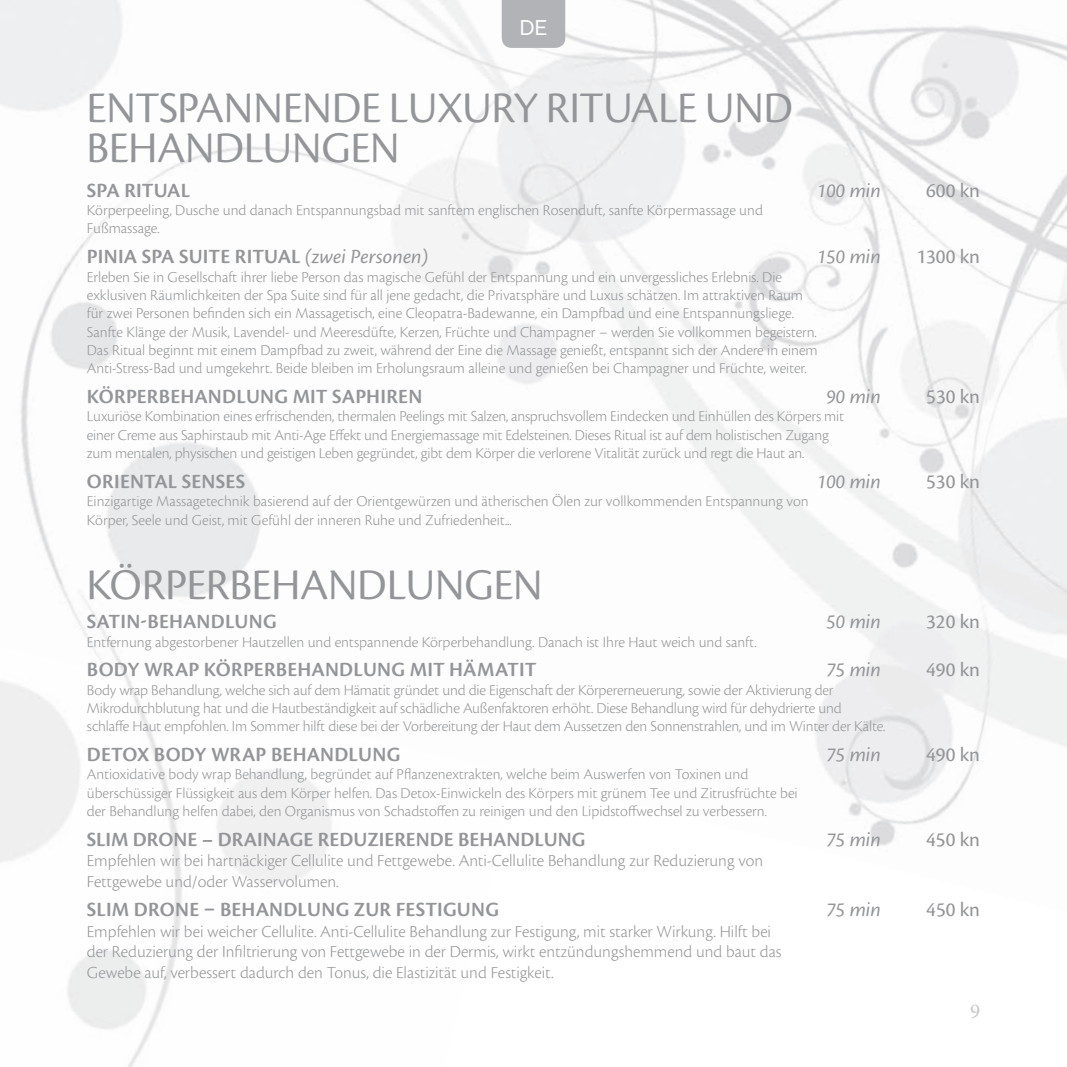
<style>
.page{position:relative;width:1067px;height:1067px;background:#fff}
.page>*{position:absolute;margin:0;border:0;box-sizing:border-box;transform-origin:0 0}
.t1{font:45.5px/39.7px "Cronos Pro Disp";color:#939598}
.t2{font:600 21px "Cronos Pro";letter-spacing:.01em;color:#939598}
.t3{font:italic 21px "Cronos Pro";letter-spacing:-.005em;color:#939598}
.t4{font:21px "Cronos Pro";color:#939598}
.t5{font:500 21px "Raleway";color:#fff}
.t6{font:21px "Minion Pro";color:#c7c8ca}
.t7{font:300 17.5px/20.5px "Cronos Pro";color:#939598}
.t8{font:300 15.75px/18.4px "Cronos Pro";letter-spacing:-.005em;color:#939598}
.s1{font-weight:400;font-style:italic}
</style>
<div class="page">
<img style="left:0;top:0;width:1067px;height:852px">
<img style="left:0;top:299px;width:506px;height:768px">
<div style="left:502px;top:0;width:63px;height:48px;background:#b2b3b7"></div>
<h2 class="t5" style="left:519px;top:15px;width:29px">DE</h2>
<h1 class="t1" style="left:87px;top:88px;width:707px">ENTSPANNENDE LUXURY RITUALE UND<br>BEHANDLUNGEN</h1>
<h2 class="t2" style="left:87px;top:178px;width:105px">SPA RITUAL</h2>
<h2 class="t3" style="left:817px;top:178px;width:65px">100 min</h2>
<h2 class="t4" style="left:926px;top:178px;width:55px">600 kn</h2>
<p class="t8" style="left:87px;top:201px;width:677px">Körperpeeling, Dusche und danach Entspannungsbad mit sanftem englischen Rosenduft, sanfte Körpermassage und<br>Fußmassage.</p>
<h2 class="t2" style="left:87px;top:244px;width:343px">PINIA SPA SUITE RITUAL <span class="s1">(zwei Personen)</span></h2>
<h2 class="t3" style="left:817px;top:245px;width:65px">150 min</h2>
<h2 class="t4" style="left:916px;top:244px;width:65px">1300 kn</h2>
<p class="t8" style="left:87px;top:267px;width:732px">Erleben Sie in Gesellschaft ihrer liebe Person das magische Gefühl der Entspannung und ein unvergessliches Erlebnis. Die exklusiven Räumlichkeiten der Spa Suite sind für all jene gedacht, die Privatsphäre und Luxus schätzen. Im attraktiven Raum für zwei Personen befinden sich ein Massagetisch, eine Cleopatra-Badewanne, ein Dampfbad und eine Entspannungsliege.<br>Sanfte Klänge der Musik, Lavendel- und Meeresdüfte, Kerzen, Früchte und Champagner – werden Sie vollkommen begeistern.<br>Das Ritual beginnt mit einem Dampfbad zu zweit, während der Eine die Massage genießt, entspannt sich der Andere in einem Anti-Stress-Bad und umgekehrt. Beide bleiben im Erholungsraum alleine und genießen bei Champagner und Früchte, weiter.</p>
<h2 class="t2" style="left:87px;top:384px;width:337px">KÖRPERBEHANDLUNG MIT SAPHIREN</h2>
<h2 class="t3" style="left:826px;top:384px;width:56px">90 min</h2>
<h2 class="t4" style="left:926px;top:384px;width:55px">530 kn</h2>
<p class="t8" style="left:87px;top:407px;width:758px">Luxuriöse Kombination eines erfrischenden, thermalen Peelings mit Salzen, anspruchsvollem Eindecken und Einhüllen des Körpers mit einer Creme aus Saphirstaub mit Anti-Age Effekt und Energiemassage mit Edelsteinen. Dieses Ritual ist auf dem holistischen Zugang zum mentalen, physischen und geistigen Leben gegründet, gibt dem Körper die verlorene Vitalität zurück und regt die Haut an.</p>
<h2 class="t2" style="left:87px;top:469px;width:160px">ORIENTAL SENSES</h2>
<h2 class="t3" style="left:817px;top:469px;width:65px">100 min</h2>
<h2 class="t4" style="left:926px;top:469px;width:55px">530 kn</h2>
<p class="t8" style="left:87px;top:492px;width:723px">Einzigartige Massagetechnik basierend auf der Orientgewürzen und ätherischen Ölen zur vollkommenden Entspannung von<br>Körper, Seele und Geist, mit Gefühl der inneren Ruhe und Zufriedenheit...</p>
<h1 class="t1" style="left:87px;top:564px;width:457px">KÖRPERBEHANDLUNGEN</h1>
<h2 class="t2" style="left:87px;top:609px;width:191px">SATIN-BEHANDLUNG</h2>
<h2 class="t3" style="left:826px;top:609px;width:56px">50 min</h2>
<h2 class="t4" style="left:926px;top:609px;width:55px">320 kn</h2>
<p class="t8" style="left:87px;top:632px;width:671px">Entfernung abgestorbener Hautzellen und entspannende Körperbehandlung. Danach ist Ihre Haut weich und sanft.</p>
<h2 class="t2" style="left:87px;top:657px;width:451px">BODY WRAP KÖRPERBEHANDLUNG MIT HÄMATIT</h2>
<h2 class="t3" style="left:826px;top:657px;width:56px">75 min</h2>
<h2 class="t4" style="left:926px;top:657px;width:55px">490 kn</h2>
<p class="t8" style="left:87px;top:680px;width:800px">Body wrap Behandlung, welche sich auf dem Hämatit gründet und die Eigenschaft der Körpererneuerung, sowie der Aktivierung der<br>Mikrodurchblutung hat und die Hautbeständigkeit auf schädliche Außenfaktoren erhöht. Diese Behandlung wird für dehydrierte und schlaffe Haut empfohlen. Im Sommer hilft diese bei der Vorbereitung der Haut dem Aussetzen den Sonnenstrahlen, und im Winter der Kälte.</p>
<h2 class="t2" style="left:87px;top:742px;width:315px">DETOX BODY WRAP BEHANDLUNG</h2>
<h2 class="t3" style="left:826px;top:742px;width:56px">75 min</h2>
<h2 class="t4" style="left:926px;top:742px;width:55px">490 kn</h2>
<p class="t8" style="left:87px;top:765px;width:712px">Antioxidative body wrap Behandlung, begründet auf Pflanzenextrakten, welche beim Auswerfen von Toxinen und überschüssiger Flüssigkeit aus dem Körper helfen. Das Detox-Einwickeln des Körpers mit grünem Tee und Zitrusfrüchte bei der Behandlung helfen dabei, den Organismus von Schadstoffen zu reinigen und den Lipidstoffwechsel zu verbessern.</p>
<h2 class="t2" style="left:87px;top:827px;width:500px">SLIM DRONE – DRAINAGE REDUZIERENDE BEHANDLUNG</h2>
<h2 class="t3" style="left:826px;top:827px;width:56px">75 min</h2>
<h2 class="t4" style="left:926px;top:827px;width:55px">450 kn</h2>
<p class="t7" style="left:87px;top:850px;width:678px">Empfehlen wir bei hartnäckiger Cellulite und Fettgewebe. Anti-Cellulite Behandlung zur Reduzierung von<br>Fettgewebe und/oder Wasservolumen.</p>
<h2 class="t2" style="left:87px;top:897px;width:413px">SLIM DRONE – BEHANDLUNG ZUR FESTIGUNG</h2>
<h2 class="t3" style="left:826px;top:898px;width:56px">75 min</h2>
<h2 class="t4" style="left:926px;top:897px;width:55px">450 kn</h2>
<p class="t7" style="left:87px;top:921px;width:696px">Empfehlen wir bei weicher Cellulite. Anti-Cellulite Behandlung zur Festigung, mit starker Wirkung. Hilft bei der Reduzierung der Infiltrierung von Fettgewebe in der Dermis, wirkt entzündungshemmend und baut das<br>Gewebe auf, verbessert dadurch den Tonus, die Elastizität und Festigkeit.</p>
<h2 class="t6" style="left:970px;top:997px;width:12px">9</h2>
</div>
